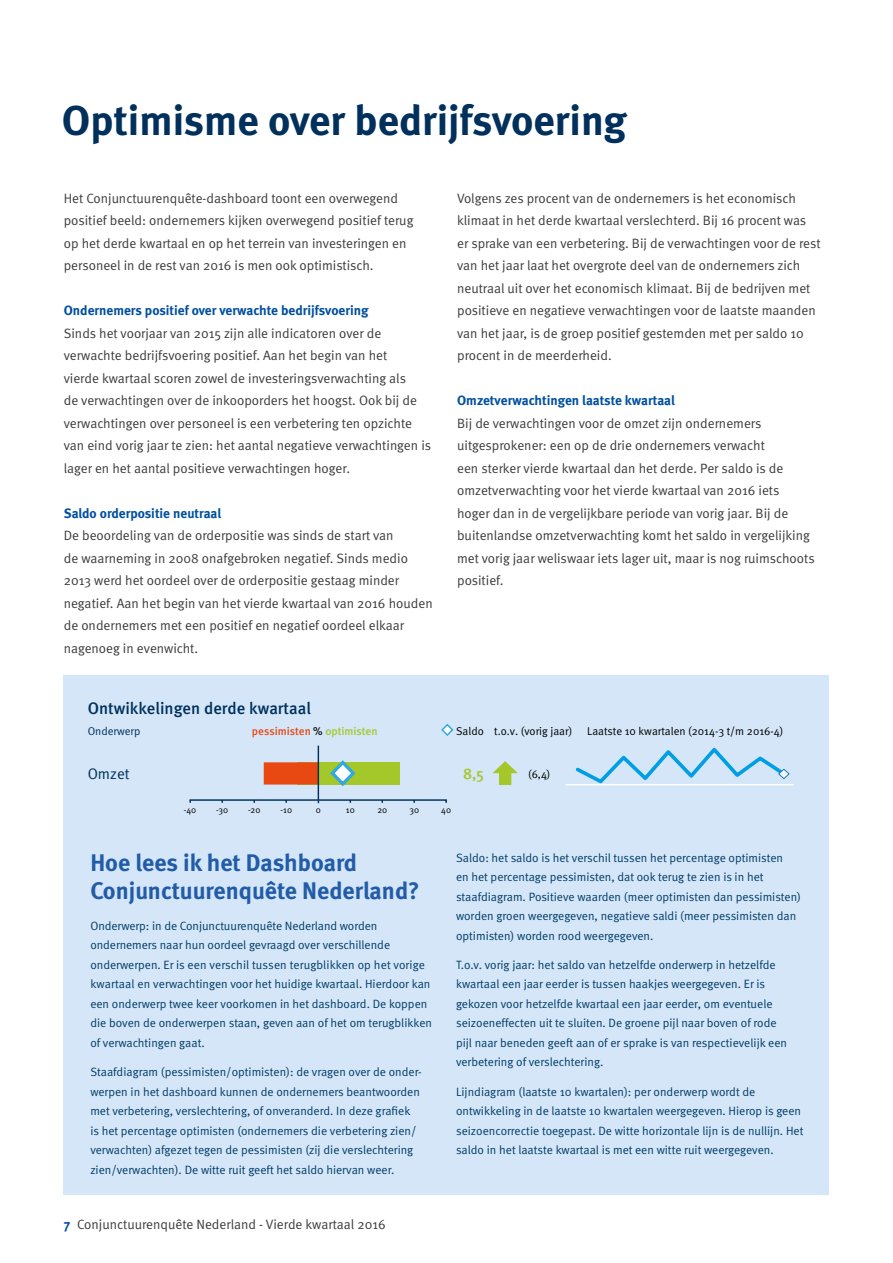
<style>
.page{position:relative;width:893px;height:1263px;background:#fff}
.page>*{position:absolute;margin:0;border:0;box-sizing:border-box;transform-origin:0 0}
.t1{font:700 42px "Meta";color:#00305b}
.t2{font:700 24px/27.5px "Meta";color:#225ca8}
.t3{font:500 16.65px "Meta";color:#00305b}
.t4{font:500 15.45px "Meta";color:#a4c729}
.t5{font:15.3px "Meta Normal";color:#00305b}
.t6{font:13.5px/22.5px "Meta Normal";color:#3c3c3b}
.t7{font:700 13.5px "Meta";color:#004f9f}
.t8{font:12px/19.5px "Meta Normal";color:#033d68}
.t9{font:11.25px "Meta Normal";color:#000}
.t10{font:500 11.25px "Meta";color:#e84812}
.t11{font:11.25px "Meta Normal";color:#00305b}
.t12{font:11.1px "Meta Normal";color:#000}
.t13{font:9px "Meta Normal";color:#000}
.s1{color:#000}
.s2{color:#a4c729}
.s3{font-family:"Meta";font-weight:700;color:#004f9f}
</style>
<div class="page">
<div style="left:64px;top:676px;width:765px;height:519px;background:#d4e6f7"></div>
<hr style="left:565px;top:784px;width:229px;height:1px;background:#fff">
<svg style="left:573px;top:747px;width:218px;height:39px"></svg>
<svg style="left:441px;top:723px;width:13px;height:13px"></svg>
<svg style="left:492px;top:761px;width:26px;height:24px"></svg>
<div style="left:297px;top:762px;width:103px;height:23px;background:#a4c729"></div>
<div style="left:264px;top:762px;width:54px;height:22px;background:#e84812"></div>
<svg style="left:330px;top:760px;width:26px;height:26px"></svg>
<svg style="left:189px;top:799px;width:258px;height:5px"></svg>
<hr style="left:318px;top:746px;width:1px;height:54px;background:#00305b">
<h1 class="t1" style="left:62px;top:95px;width:566px">Optimisme over bedrijfsvoering</h1>
<p class="t6" style="left:64px;top:186px;width:351px">Het Conjunctuurenquête-dashboard toont een overwegend positief beeld: ondernemers kijken overwegend positief terug op het derde kwartaal en op het terrein van investeringen en personeel in de rest van 2016 is men ook optimistisch.</p>
<p class="t7" style="left:64px;top:302px;width:306px">Ondernemers positief over verwachte bedrijfsvoering</p>
<p class="t6" style="left:64px;top:321px;width:369px">Sinds het voorjaar van 2015 zijn alle indicatoren over de verwachte bedrijfsvoering positief. Aan het begin van het<br>vierde kwartaal scoren zowel de investeringsverwachting als<br>de verwachtingen over de inkooporders het hoogst. Ook bij de verwachtingen over personeel is een verbetering ten opzichte van eind vorig jaar te zien: het aantal negatieve verwachtingen is lager en het aantal positieve verwachtingen hoger.</p>
<p class="t7" style="left:64px;top:505px;width:159px">Saldo orderpositie neutraal</p>
<p class="t6" style="left:64px;top:524px;width:370px">De beoordeling van de orderpositie was sinds de start van<br>de waarneming in 2008 onafgebroken negatief. Sinds medio 2013 werd het oordeel over de orderpositie gestaag minder negatief. Aan het begin van het vierde kwartaal van 2016 houden de ondernemers met een positief en negatief oordeel elkaar nagenoeg in evenwicht.</p>
<p class="t3" style="left:88px;top:698px;width:225px">Ontwikkelingen derde kwartaal</p>
<p class="t6" style="left:457px;top:186px;width:365px">Volgens zes procent van de ondernemers is het economisch klimaat in het derde kwartaal verslechterd. Bij 16 procent was er sprake van een verbetering. Bij de verwachtingen voor de rest van het jaar laat het overgrote deel van de ondernemers zich neutraal uit over het economisch klimaat. Bij de bedrijven met positieve en negatieve verwachtingen voor de laatste maanden van het jaar, is de groep positief gestemden met per saldo 10 procent in de meerderheid.</p>
<p class="t7" style="left:457px;top:392px;width:219px">Omzetverwachtingen laatste kwartaal</p>
<p class="t6" style="left:457px;top:412px;width:359px">Bij de verwachtingen voor de omzet zijn ondernemers uitgesprokener: een op de drie ondernemers verwacht<br>een sterker vierde kwartaal dan het derde. Per saldo is de omzetverwachting voor het vierde kwartaal van 2016 iets hoger dan in de vergelijkbare periode van vorig jaar. Bij de buitenlandse omzetverwachting komt het saldo in vergelijking met vorig jaar weliswaar iets lager uit, maar is nog ruimschoots positief.</p>
<p class="t11" style="left:88px;top:725px;width:54px">Onderwerp</p>
<p class="t9" style="left:456px;top:725px;width:117px">Saldo t.o.v. (vorig jaar)</p>
<p class="t9" style="left:587px;top:725px;width:198px">Laatste 10 kwartalen (2014-3 t/m 2016-4)</p>
<p class="t10" style="left:252px;top:725px;width:127px">pessimisten <span class="s1">%</span> <span class="s2">optimisten</span></p>
<p class="t5" style="left:88px;top:765px;width:43px">Omzet</p>
<p class="t13" style="left:184px;top:804px;width:14px">-40</p>
<p class="t13" style="left:216px;top:804px;width:14px">-30</p>
<p class="t13" style="left:248px;top:804px;width:14px">-20</p>
<p class="t13" style="left:281px;top:804px;width:13px">-10</p>
<p class="t13" style="left:316px;top:804px;width:7px">0</p>
<p class="t13" style="left:346px;top:804px;width:10px">10</p>
<p class="t13" style="left:377px;top:804px;width:11px">20</p>
<p class="t13" style="left:409px;top:804px;width:11px">30</p>
<p class="t13" style="left:441px;top:804px;width:11px">40</p>
<p class="t4" style="left:463px;top:765px;width:22px">8,5</p>
<p class="t12" style="left:528px;top:768px;width:24px">(6,4)</p>
<h2 class="t2" style="left:90px;top:849px;width:331px">Hoe lees ik het Dashboard<br>Conjunctuurenquête Nederland?</h2>
<p class="t8" style="left:90px;top:916px;width:343px">Onderwerp: in de Conjunctuurenquête Nederland worden ondernemers naar hun oordeel gevraagd over verschillende onderwerpen. Er is een verschil tussen terugblikken op het vorige kwartaal en verwachtingen voor het huidige kwartaal. Hierdoor kan een onderwerp twee keer voorkomen in het dashboard. De koppen die boven de onderwerpen staan, geven aan of het om terugblikken of verwachtingen gaat.</p>
<p class="t8" style="left:90px;top:1062px;width:332px">Staafdiagram (pessimisten/optimisten): de vragen over de onder&shy;werpen in het dashboard kunnen de ondernemers beantwoorden met verbetering, verslechtering, of onveranderd. In deze grafiek is het percentage optimisten (ondernemers die verbetering zien/ verwachten) afgezet tegen de pessimisten (zij die verslechtering zien/verwachten). De witte ruit geeft het saldo hiervan weer.</p>
<p class="t6" style="left:64px;top:1213px;width:323px"><span class="s3">7</span> Conjunctuurenquête Nederland - Vierde kwartaal 2016</p>
<p class="t8" style="left:456px;top:847px;width:346px">Saldo: het saldo is het verschil tussen het percentage optimisten<br>en het percentage pessimisten, dat ook terug te zien is in het staafdiagram. Positieve waarden (meer optimisten dan pessimisten) worden groen weergegeven, negatieve saldi (meer pessimisten dan optimisten) worden rood weergegeven.</p>
<p class="t8" style="left:456px;top:955px;width:333px">T.o.v. vorig jaar: het saldo van hetzelfde onderwerp in hetzelfde kwartaal een jaar eerder is tussen haakjes weergegeven. Er is gekozen voor hetzelfde kwartaal een jaar eerder, om eventuele seizoeneffecten uit te sluiten. De groene pijl naar boven of rode pijl naar beneden geeft aan of er sprake is van respectievelijk een verbetering of verslechtering.</p>
<p class="t8" style="left:456px;top:1081px;width:349px">Lijndiagram (laatste 10 kwartalen): per onderwerp wordt de ontwikkeling in de laatste 10 kwartalen weergegeven. Hierop is geen seizoencorrectie toegepast. De witte horizontale lijn is de nullijn. Het saldo in het laatste kwartaal is met een witte ruit weergegeven.</p>
</div>
